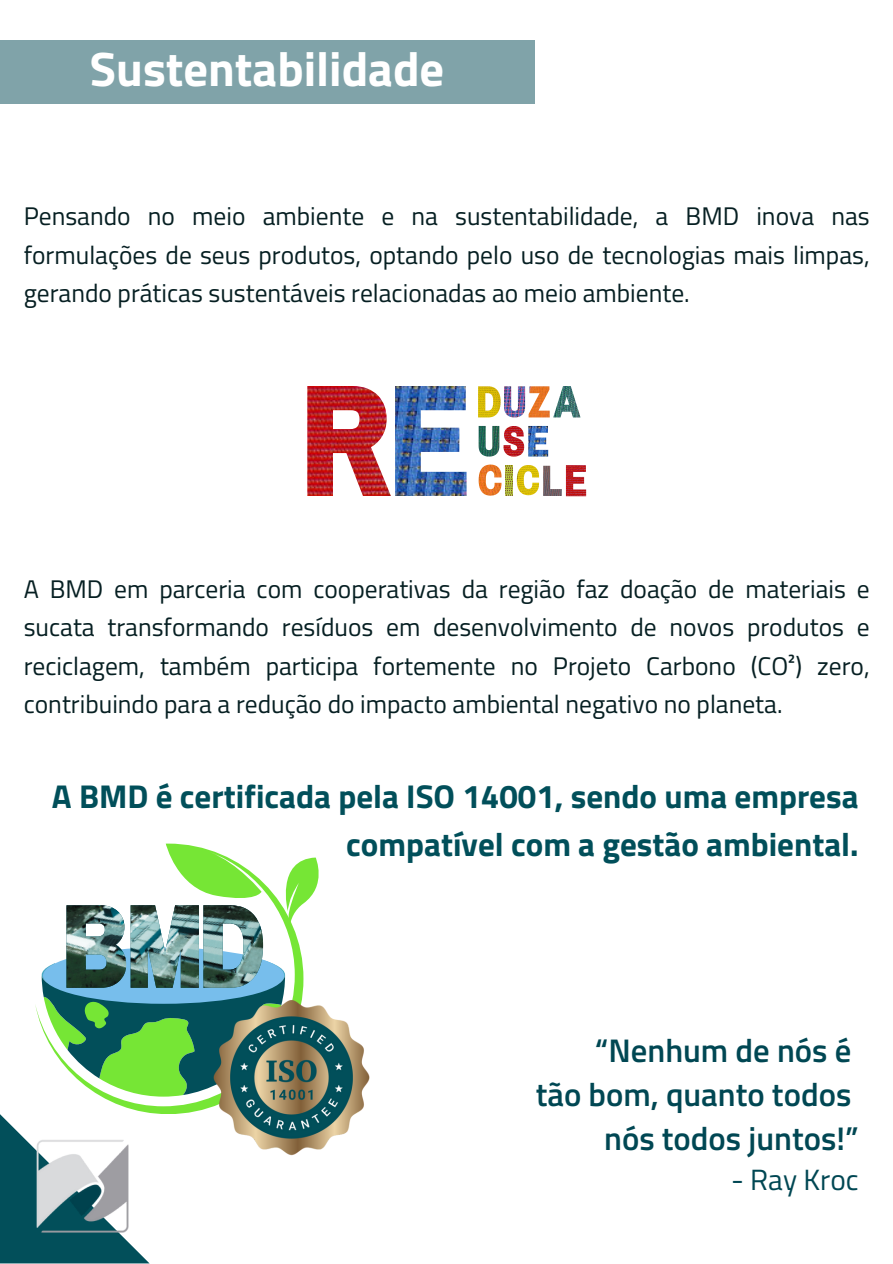
<style>
.page{position:relative;width:893px;height:1264px;background:#fff}
.page>*{position:absolute;margin:0;border:0;box-sizing:border-box;transform-origin:0 0}
.t1{font:700 48.45px "Titillium Web";color:#fff}
.t2{font:700 33px/48.3px "Titillium Web";color:#014f5a;text-align:right}
.t3{font:600 32.7px/44px "Titillium Web";color:#004753;text-align:right}
.t4{font:29.25px "Titillium Web";color:#004753}
.t5{font:25.5px/38.2px "Titillium Web";color:#061f22;text-align:justify}
</style>
<div class="page">
<div style="left:0;top:40px;width:534px;height:64px;background:#80a3a9"></div>
<svg style="left:35px;top:843px;width:192px;height:270px"></svg>
<svg style="left:42px;top:857px;width:277px;height:239px"></svg>
<img style="left:203px;top:905px;width:60px;height:82px">
<img style="left:211px;top:997px;width:159px;height:158px">
<img style="left:307px;top:386px;width:84px;height:110px">
<img style="left:395px;top:386px;width:71px;height:110px">
<img style="left:517px;top:465px;width:22px;height:30px">
<img style="left:478px;top:464px;width:23px;height:31px">
<img style="left:504px;top:386px;width:21px;height:31px">
<img style="left:478px;top:426px;width:21px;height:30px">
<img style="left:478px;top:386px;width:22px;height:31px">
<img style="left:566px;top:465px;width:20px;height:31px">
<img style="left:528px;top:426px;width:20px;height:30px">
<img style="left:503px;top:426px;width:21px;height:30px">
<img style="left:543px;top:466px;width:18px;height:30px">
<img style="left:528px;top:386px;width:21px;height:31px">
<img style="left:553px;top:386px;width:27px;height:31px">
<img style="left:505px;top:465px;width:7px;height:31px">
<svg style="left:0;top:1114px;width:149px;height:149px"></svg>
<img style="left:35px;top:1139px;width:94px;height:93px">
<h1 class="t1" style="left:90px;top:31px;width:356px">Sustentabilidade</h1>
<p class="t5" style="left:24px;top:197px;width:847px">Pensando no meio ambiente e na sustentabilidade, a BMD inova nas formulações de seus produtos, optando pelo uso de tecnologias mais limpas, gerando práticas sustentáveis relacionadas ao meio ambiente.</p>
<p class="t5" style="left:24px;top:569px;width:847px">A BMD em parceria com cooperativas da região faz doação de materiais e sucata transformando resíduos em desenvolvimento de novos produtos e reciclagem, também participa fortemente no Projeto Carbono (CO²) zero, contribuindo para a redução do impacto ambiental negativo no planeta.</p>
<p class="t2" style="left:52px;top:771px;width:808px">A BMD é certificada pela ISO 14001, sendo uma empresa compatível com a gestão ambiental.</p>
<h2 class="t3" style="left:535px;top:1027px;width:324px">“Nenhum de nós é<br>tão bom, quanto todos nós todos juntos!”</h2>
<p class="t4" style="left:731px;top:1156px;width:129px">- Ray Kroc</p>
</div>
